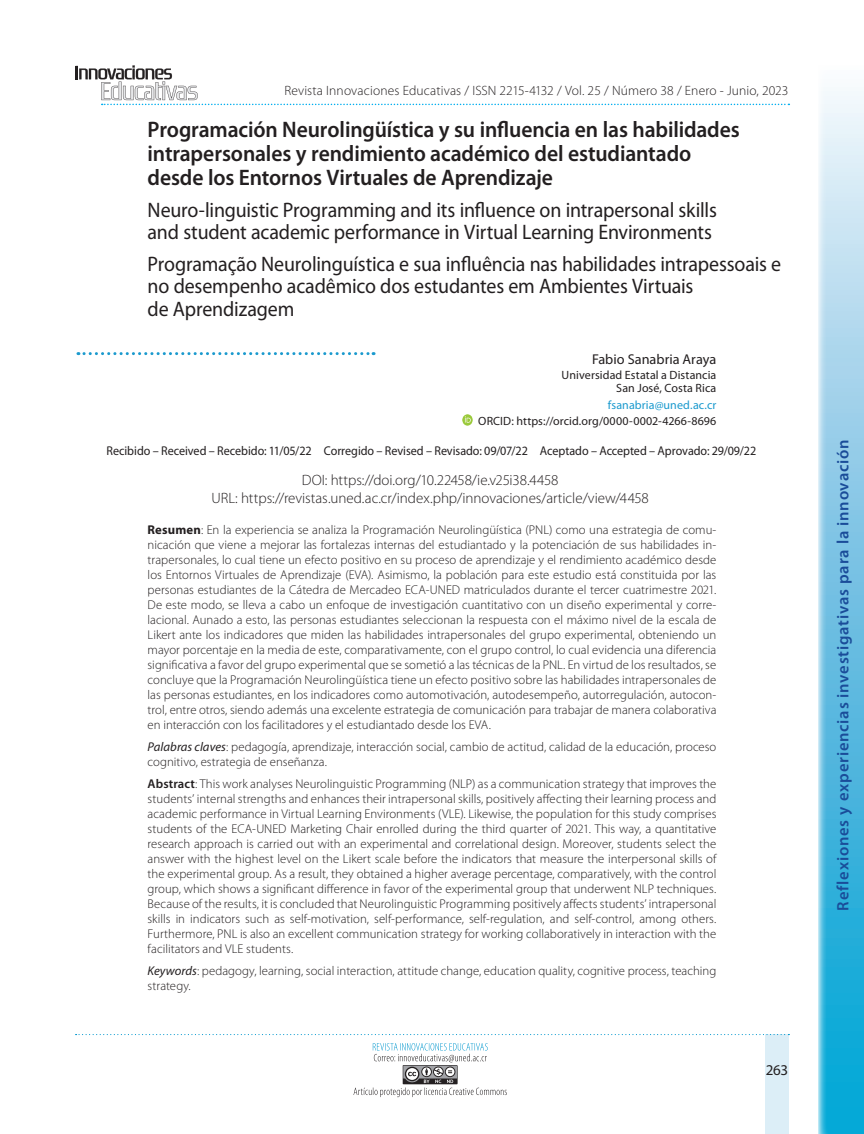
<style>
.page{position:relative;width:864px;height:1134px;background:#fff}
.page>*{position:absolute;margin:0;border:0;box-sizing:border-box;transform-origin:0 0}
.t1{font:600 22.5px/24px "Myriad Pro";letter-spacing:-.005em;color:#231f20;scale:.96 1}
.t2{font:21px/22.5px "Myriad Pro";letter-spacing:-.01em;color:#231f20;scale:.95 1}
.t3{font:600 16.5px "Myriad Pro";letter-spacing:.045em;color:#1a4c99}
.t4{font:300 15px/18px "Myriad Pro";letter-spacing:-.005em;color:#231f20;text-align:center}
.t5{font:15px "Myriad Pro";color:#231f20}
.t6{font:14.25px "Myriad Pro";color:#231f20}
.t7{font:300 13.5px "Myriad Pro";letter-spacing:.01em;color:#231f20}
.t8{font:300 12.75px/15px "Myriad Pro";letter-spacing:.005em;color:#231f20;text-align:justify}
.t9{font:12.75px "Myriad Pro";color:#231f20;scale:.95 1}
.t10{font:12px/13.5px "Myriad Pro";letter-spacing:.01em;color:#231f20;text-align:right}
.t11{font:12px "Myriad Pro";letter-spacing:.01em;color:#1b9ace}
.s1{font-weight:700}
.s2{font-weight:400;font-style:italic}
.s3{font-weight:600}
</style>
<div class="page">
<div style="left:765px;top:1034px;width:23px;height:100px;background:#dceef7"></div>
<svg style="left:76px;top:1034px;width:713px;height:1px"></svg>
<svg style="left:354px;top:1043px;width:153px;height:54px"></svg>
<svg style="left:76px;top:65px;width:713px;height:40px"></svg>
<svg style="left:818px;top:91px;width:46px;height:1043px;background:#79c7e6"></svg>
<svg style="left:462px;top:415px;width:11px;height:10px"></svg>
<svg style="left:78px;top:352px;width:296px;height:3px"></svg>
<p class="t7" style="left:284px;top:83px;width:506px">Revista Innovaciones Educativas / ISSN 2215-4132 / Vol. 25 / Número 38 / Enero - Junio, 2023</p>
<h1 class="t1" style="left:148px;top:118px;width:618px">Programación Neurolingüística y su influencia en las habilidades intrapersonales y rendimiento académico del estudiantado desde los Entornos Virtuales de Aprendizaje</h1>
<h2 class="t2" style="left:148px;top:199px;width:601px">Neuro-linguistic Programming and its influence on intrapersonal skills and student academic performance in Virtual Learning Environments</h2>
<h2 class="t2" style="left:148px;top:253px;width:669px">Programação Neurolinguística e sua influência nas habilidades intrapessoais e no desempenho acadêmico dos estudantes em Ambientes Virtuais<br>de Aprendizagem</h2>
<p class="t6" style="left:592px;top:351px;width:126px">Fabio Sanabria Araya</p>
<p class="t10" style="left:562px;top:368px;width:156px">Universidad Estatal a Distancia<br>San José, Costa Rica</p>
<p class="t11" style="left:608px;top:398px;width:110px">fsanabria@uned.ac.cr</p>
<p class="t10" style="left:478px;top:415px;width:240px">ORCID: https://orcid.org/0000-0002-4266-8696</p>
<p class="t9" style="left:107px;top:444px;width:685px">Recibido – Received – Recebido: 11/05/22 Corregido – Revised – Revisado: 09/07/22 Aceptado – Accepted – Aprovado: 29/09/22</p>
<p class="t4" style="left:211px;top:472px;width:439px">DOI: https://doi.org/10.22458/ie.v25i38.4458<br>URL: https://revistas.uned.ac.cr/index.php/innovaciones/article/view/4458</p>
<p class="t8" style="left:148px;top:523px;width:570px"><span class="s1">Resumen</span>: En la experiencia se analiza la Programación Neurolingüística (PNL) como una estrategia de comu&shy;nicación que viene a mejorar las fortalezas internas del estudiantado y la potenciación de sus habilidades in&shy;trapersonales, lo cual tiene un efecto positivo en su proceso de aprendizaje y el rendimiento académico desde los Entornos Virtuales de Aprendizaje (EVA). Asimismo, la población para este estudio está constituida por las personas estudiantes de la Cátedra de Mercadeo ECA-UNED matriculados durante el tercer cuatrimestre 2021.<br>De este modo, se lleva a cabo un enfoque de investigación cuantitativo con un diseño experimental y corre&shy;lacional. Aunado a esto, las personas estudiantes seleccionan la respuesta con el máximo nivel de la escala de Likert ante los indicadores que miden las habilidades intrapersonales del grupo experimental, obteniendo un mayor porcentaje en la media de este, comparativamente, con el grupo control, lo cual evidencia una diferencia significativa a favor del grupo experimental que se sometió a las técnicas de la PNL. En virtud de los resultados, se concluye que la Programación Neurolingüística tiene un efecto positivo sobre las habilidades intrapersonales de las personas estudiantes, en los indicadores como automotivación, autodesempeño, autorregulación, autocon&shy;trol, entre otros, siendo además una excelente estrategia de comunicación para trabajar de manera colaborativa en interacción con los facilitadores y el estudiantado desde los EVA.</p>
<p class="t8" style="left:148px;top:740px;width:570px"><span class="s2">Palabras claves</span>: pedagogía, aprendizaje, interacción social, cambio de actitud, calidad de la educación, proceso cognitivo, estrategia de enseñanza.</p>
<p class="t8" style="left:148px;top:776px;width:570px"><span class="s3">Abstract</span>: This work analyses Neurolinguistic Programming (NLP) as a communication strategy that improves the students’ internal strengths and enhances their intrapersonal skills, positively affecting their learning process and academic performance in Virtual Learning Environments (VLE). Likewise, the population for this study comprises students of the ECA-UNED Marketing Chair enrolled during the third quarter of 2021. This way, a quantitative research approach is carried out with an experimental and correlational design. Moreover, students select the answer with the highest level on the Likert scale before the indicators that measure the interpersonal skills of the experimental group. As a result, they obtained a higher average percentage, comparatively, with the control group, which shows a significant difference in favor of the experimental group that underwent NLP techniques.<br>Because of the results, it is concluded that Neurolinguistic Programming positively affects students’ intrapersonal skills in indicators such as self-motivation, self-performance, self-regulation, and self-control, among others.<br>Furthermore, PNL is also an excellent communication strategy for working collaboratively in interaction with the facilitators and VLE students.</p>
<p class="t8" style="left:148px;top:963px;width:570px"><span class="s2">Keywords</span>: pedagogy, learning, social interaction, attitude change, education quality, cognitive process, teaching strategy.</p>
<p class="t5" style="left:766px;top:1061px;width:24px">263</p>
<p class="t3" style="left:834px;top:911px;width:473px;rotate:-90deg">Reflexiones y experiencias investigativas para la innovación</p>
</div>
